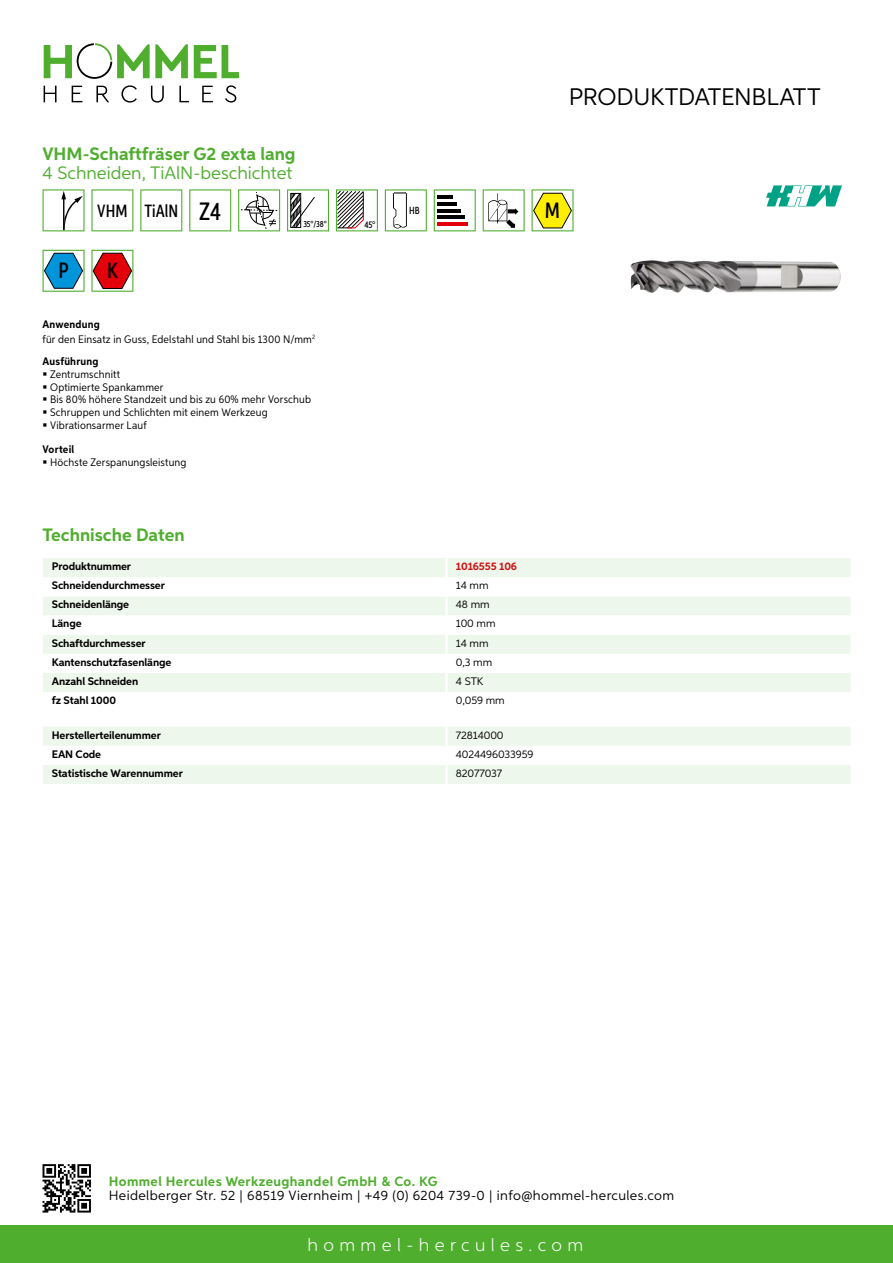
<style>
.page{position:relative;width:893px;height:1263px;background:#fff}
.page>*{position:absolute;margin:0;border:0;box-sizing:border-box;transform-origin:0 0}
.t1{font:24px "Aspira";letter-spacing:-.01em;color:#000}
.t2{font:500 22.2px "Aspira XX Nar";color:#000}
.t3{font:700 18px "Aspira";color:#50ae2f}
.t4{font:18px "Aspira";color:#50ae2f}
.t5{font:300 18px "Aspira";letter-spacing:.3em;color:#fff}
.t6{font:500 17.85px "Aspira XX Nar";color:#000}
.t7{font:13.5px "Aspira";letter-spacing:.03em;color:#000}
.t8{font:700 13.5px "Aspira";letter-spacing:.03em;color:#50ae2f}
.t9{font:10.95px/12.8px "Aspira Nar";letter-spacing:.015em;color:#000}
.t10{font:700 10.95px "Aspira";letter-spacing:-.01em;color:#000}
.t11{font:10.95px "Aspira";letter-spacing:-.01em;color:#000}
.t12{font:700 10.95px "Aspira Nar";letter-spacing:.02em;color:#000}
.t13{font:700 10.95px "Aspira";letter-spacing:-.01em;color:#cd1013}
.t14{font:500 10.35px "Aspira XX Nar";color:#000}
.t15{font:500 9.6px "Aspira XX Nar";color:#000}
.t16{font:500 8.85px "Aspira XX Nar";color:#000}
.s1{font-size:25.2px}
.s2{font-weight:700}
</style>
<div class="page">
<div style="left:0;top:1226px;width:893px;height:37px;background:#50ae2f"></div>
<svg style="left:43px;top:1164px;width:48px;height:48px"></svg>
<svg style="left:194px;top:45px;width:45px;height:33px"></svg>
<svg style="left:44px;top:43px;width:144px;height:36px"></svg>
<svg style="left:44px;top:86px;width:13px;height:16px"></svg>
<svg style="left:72px;top:86px;width:10px;height:16px"></svg>
<svg style="left:96px;top:86px;width:13px;height:16px"></svg>
<svg style="left:121px;top:85px;width:16px;height:18px"></svg>
<svg style="left:151px;top:86px;width:13px;height:17px"></svg>
<svg style="left:179px;top:86px;width:10px;height:16px"></svg>
<svg style="left:202px;top:86px;width:11px;height:16px"></svg>
<svg style="left:225px;top:85px;width:11px;height:18px"></svg>
<div style="left:43px;top:558px;width:807px;height:19px;background:#eef7eb"></div>
<svg style="left:43px;top:597px;width:807px;height:95px;fill:#eef7eb"></svg>
<hr style="left:445px;top:558px;width:3px;height:19px;background:#fff">
<hr style="left:445px;top:596px;width:3px;height:20px;background:#fff">
<hr style="left:445px;top:616px;width:3px;height:19px;background:#fff">
<hr style="left:445px;top:635px;width:3px;height:19px;background:#fff">
<hr style="left:445px;top:654px;width:3px;height:19px;background:#fff">
<hr style="left:445px;top:673px;width:3px;height:19px;background:#fff">
<svg style="left:43px;top:727px;width:807px;height:57px"></svg>
<hr style="left:445px;top:765px;width:3px;height:19px;background:#fff">
<svg style="left:43px;top:189px;width:42px;height:42px"></svg>
<svg style="left:91px;top:189px;width:42px;height:42px"></svg>
<svg style="left:140px;top:189px;width:42px;height:42px"></svg>
<svg style="left:189px;top:189px;width:42px;height:42px"></svg>
<svg style="left:238px;top:189px;width:42px;height:42px"></svg>
<svg style="left:287px;top:189px;width:42px;height:42px"></svg>
<svg style="left:336px;top:189px;width:42px;height:42px"></svg>
<svg style="left:385px;top:189px;width:42px;height:42px"></svg>
<svg style="left:434px;top:189px;width:42px;height:42px"></svg>
<hr style="left:437px;top:196px;width:16px;height:3px;background:#000">
<hr style="left:437px;top:202px;width:20px;height:4px;background:#000">
<hr style="left:437px;top:209px;width:23px;height:3px;background:#000">
<hr style="left:437px;top:216px;width:27px;height:3px;background:#000">
<hr style="left:437px;top:222px;width:31px;height:4px;background:#e3000b">
<svg style="left:483px;top:189px;width:42px;height:42px"></svg>
<svg style="left:532px;top:189px;width:42px;height:42px"></svg>
<svg style="left:43px;top:250px;width:42px;height:42px"></svg>
<svg style="left:91px;top:250px;width:42px;height:42px"></svg>
<img style="left:630px;top:260px;width:211px;height:33px">
<svg style="left:766px;top:185px;width:76px;height:21px"></svg>
<h3 class="t3" style="left:43px;top:142px;width:255px">VHM-Schaftfräser G2 exta lang</h3>
<h3 class="t4" style="left:43px;top:162px;width:251px">4 Schneiden, TiAlN -beschichtet</h3>
<h3 class="t6" style="left:97px;top:200px;width:125px">VHM TiAlN <span class="s1">Z4</span></h3>
<p class="t16" style="left:303px;top:219px;width:25px">35°/38°</p>
<p class="t15" style="left:364px;top:219px;width:13px">45°</p>
<h2 class="t2" style="left:59px;top:257px;width:12px">P</h2>
<h2 class="t2" style="left:107px;top:257px;width:12px">K</h2>
<p class="t9" style="left:43px;top:316px;width:274px;line-height:15.1px"><span class="s2">Anwendung<br></span>für den Einsatz in Guss, Edelstahl und Stahl bis 1300 N/mm<sup>2</sup></p>
<p class="t12" style="left:43px;top:354px;width:58px">Ausführung</p>
<p class="t9" style="left:50px;top:367px;width:262px">Zentrumschnitt<br>Optimierte Spankammer<br>Bis 80% höhere Standzeit und bis zu 60% mehr Vorschub<br>Schruppen und Schlichten mit einem Werkzeug<br>Vibrationsarmer Lauf</p>
<p class="t12" style="left:43px;top:443px;width:33px">Vorteil</p>
<p class="t9" style="left:50px;top:456px;width:138px">Höchste Zerspanungsleistung</p>
<h1 class="t1" style="left:569px;top:82px;width:253px">Produktdatenblatt</h1>
<p class="t14" style="left:409px;top:204px;width:12px">HB</p>
<h2 class="t2" style="left:545px;top:197px;width:17px">M</h2>
<h3 class="t3" style="left:43px;top:524px;width:144px">Technische Daten</h3>
<p class="t10" style="left:52px;top:560px;width:81px">Produktnummer</p>
<p class="t13" style="left:456px;top:560px;width:63px">1016555 106</p>
<p class="t10" style="left:52px;top:579px;width:115px">Schneidendurchmesser</p>
<p class="t11" style="left:456px;top:579px;width:34px">14 mm</p>
<p class="t10" style="left:52px;top:598px;width:79px">Schneidenlänge</p>
<p class="t11" style="left:456px;top:598px;width:35px">48 mm</p>
<p class="t10" style="left:52px;top:617px;width:31px">Länge</p>
<p class="t11" style="left:456px;top:617px;width:41px">100 mm</p>
<p class="t10" style="left:52px;top:636px;width:95px">Schaftdurchmesser</p>
<p class="t11" style="left:456px;top:636px;width:34px">14 mm</p>
<p class="t10" style="left:52px;top:655px;width:121px">Kantenschutzfasenlänge</p>
<p class="t11" style="left:456px;top:655px;width:38px">0,3 mm</p>
<p class="t10" style="left:52px;top:674px;width:88px">Anzahl Schneiden</p>
<p class="t11" style="left:456px;top:674px;width:23px">4 STK</p>
<p class="t10" style="left:52px;top:693px;width:66px">fz Stahl 1000</p>
<p class="t11" style="left:456px;top:694px;width:50px">0,059 mm</p>
<p class="t10" style="left:52px;top:728px;width:111px">Herstellerteilenummer</p>
<p class="t11" style="left:456px;top:728px;width:49px">72814000</p>
<p class="t10" style="left:52px;top:747px;width:51px">EAN Code</p>
<p class="t11" style="left:456px;top:747px;width:79px">4024496033959</p>
<p class="t10" style="left:52px;top:766px;width:132px">Statistische Warennummer</p>
<p class="t11" style="left:456px;top:766px;width:48px">82077037</p>
<p class="t8" style="left:109px;top:1172px;width:330px">Hommel Hercules Werkzeughandel GmbH &amp; Co. KG</p>
<p class="t7" style="left:109px;top:1187px;width:567px">Heidelberger Str. 52 | 68519 Viernheim | +49 (0) 6204 739-0 | info@hommel-hercules.com</p>
<h3 class="t5" style="left:307px;top:1234px;width:277px">hommel-hercules.com</h3>
</div>
